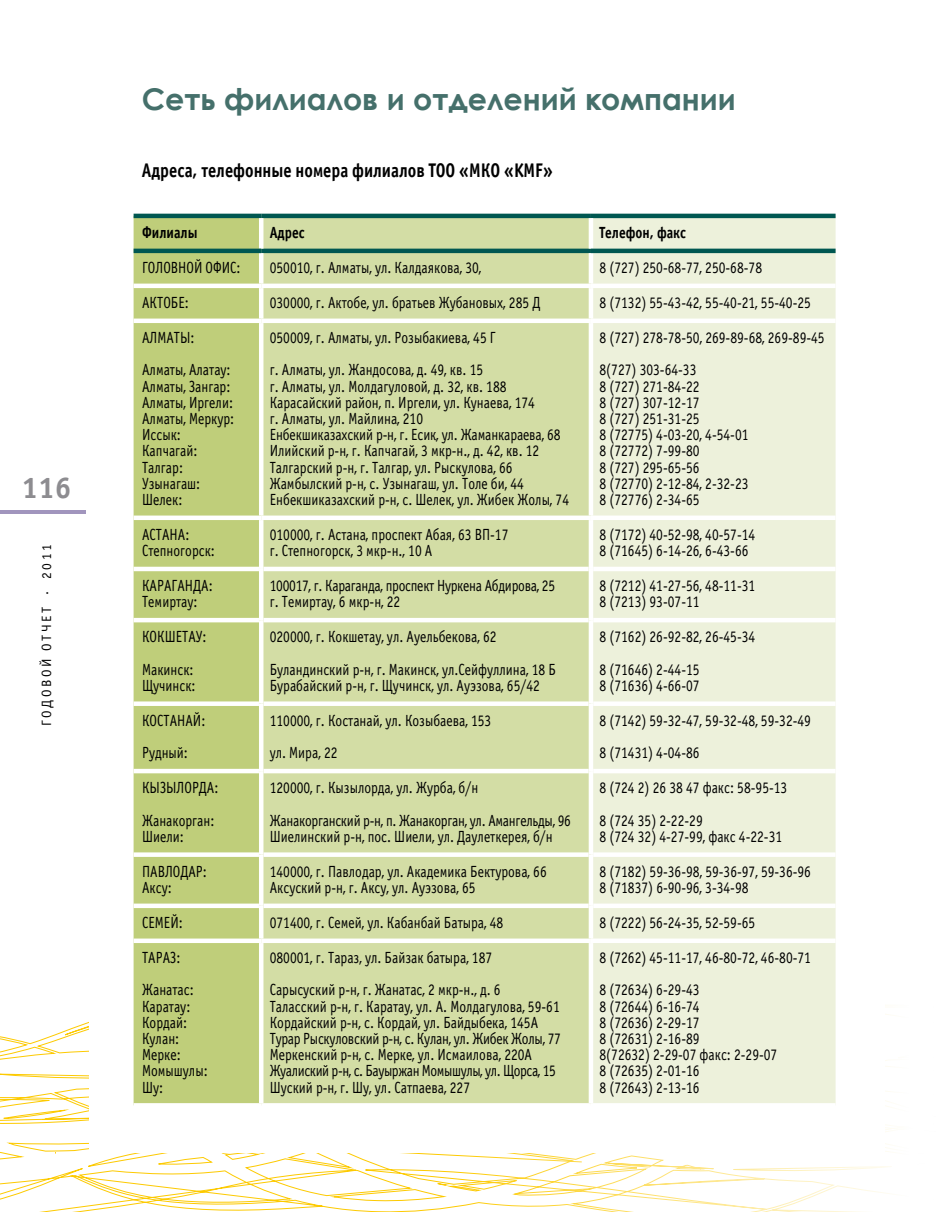
<style>
.page{position:relative;width:936px;height:1212px;background:#fff}
.page>*{position:absolute;margin:0;border:0;box-sizing:border-box;transform-origin:0 0}
.t1{font:700 30px "Century Gothic";color:#45706b}
.t2{font:700 30px "DS Officina Sans";color:#8d8c90}
.t3{font:700 19.8px "DS Officina Sans";color:#000;scale:.83 1}
.t4{font:16.2px/16.2px "DS Officina Sans";color:#000;scale:.83 1}
.t5{font:16.2px/16.2px "DS Officina Sans";letter-spacing:-.02em;color:#000;scale:.83 1}
.t6{font:700 16.2px "DS Officina Sans";color:#000;scale:.83 1}
.t7{font:13.5px "DS Officina Sans";letter-spacing:.185em;color:#000}
</style>
<div class="page">
<svg style="left:0;top:987px;width:893px;height:225px"></svg>
<div style="left:89px;top:989px;width:795px;height:163px;background:#fff"></div>
<div style="left:134px;top:218px;width:125px;height:885px;background:#bfce7a"></div>
<div style="left:263px;top:218px;width:325px;height:885px;background:#d3dda5"></div>
<div style="left:593px;top:218px;width:242px;height:885px;background:#edf1db"></div>
<hr style="left:591px;top:284px;width:244px;height:4px;background:#fff">
<hr style="left:134px;top:567px;width:125px;height:4px;background:#fff">
<hr style="left:263px;top:567px;width:325px;height:4px;background:#fff">
<hr style="left:593px;top:567px;width:242px;height:4px;background:#fff">
<hr style="left:134px;top:618px;width:125px;height:4px;background:#fff">
<hr style="left:263px;top:618px;width:325px;height:4px;background:#fff">
<hr style="left:593px;top:618px;width:242px;height:4px;background:#fff">
<div style="left:134px;top:701px;width:125px;height:5px;background:#fff"></div>
<div style="left:263px;top:701px;width:325px;height:5px;background:#fff"></div>
<div style="left:593px;top:701px;width:242px;height:5px;background:#fff"></div>
<hr style="left:134px;top:769px;width:125px;height:4px;background:#fff">
<hr style="left:263px;top:769px;width:325px;height:4px;background:#fff">
<hr style="left:593px;top:769px;width:242px;height:4px;background:#fff">
<div style="left:134px;top:852px;width:125px;height:5px;background:#fff"></div>
<div style="left:263px;top:852px;width:325px;height:5px;background:#fff"></div>
<div style="left:593px;top:852px;width:242px;height:5px;background:#fff"></div>
<div style="left:134px;top:903px;width:125px;height:5px;background:#fff"></div>
<div style="left:263px;top:903px;width:325px;height:5px;background:#fff"></div>
<div style="left:593px;top:903px;width:242px;height:5px;background:#fff"></div>
<hr style="left:261px;top:214px;width:330px;height:4px;background:#005751">
<hr style="left:261px;top:249px;width:330px;height:4px;background:#005751">
<hr style="left:134px;top:214px;width:127px;height:4px;background:#005751">
<hr style="left:134px;top:249px;width:127px;height:4px;background:#005751">
<hr style="left:591px;top:214px;width:244px;height:4px;background:#005751">
<hr style="left:591px;top:249px;width:244px;height:4px;background:#005751">
<hr style="left:134px;top:284px;width:127px;height:4px;background:#fff">
<hr style="left:261px;top:284px;width:330px;height:4px;background:#fff">
<hr style="left:134px;top:319px;width:127px;height:4px;background:#fff">
<div style="left:134px;top:515px;width:127px;height:5px;background:#fff"></div>
<hr style="left:261px;top:319px;width:330px;height:4px;background:#fff">
<div style="left:261px;top:515px;width:330px;height:5px;background:#fff"></div>
<hr style="left:591px;top:319px;width:244px;height:4px;background:#fff">
<div style="left:591px;top:515px;width:244px;height:5px;background:#fff"></div>
<div style="left:134px;top:938px;width:127px;height:5px;background:#fff"></div>
<svg style="left:134px;top:1103px;width:127px;height:1px"></svg>
<div style="left:261px;top:938px;width:330px;height:5px;background:#fff"></div>
<hr style="left:259px;top:943px;width:4px;height:160px;background:#fff">
<div style="left:591px;top:938px;width:244px;height:5px;background:#fff"></div>
<div style="left:588px;top:943px;width:5px;height:160px;background:#fff"></div>
<hr style="left:0;top:510px;width:85px;height:4px;background:#a195bd">
<h1 class="t2" style="left:21px;top:471px;width:52px">116</h1>
<p class="t7" style="left:39px;top:726px;width:183px;rotate:-90deg">ГОДОВОЙ ОТЧЕТ . 2011</p>
<h1 class="t1" style="left:142px;top:77px;width:595px">Сеть филиалов и отделений компании</h1>
<p class="t3" style="left:142px;top:159px;width:496px">Адреса, телефонные номера филиалов ТОО «МКО «KMF»</p>
<p class="t6" style="left:142px;top:223px;width:68px">Филиалы</p>
<p class="t6" style="left:270px;top:223px;width:44px">Адрес</p>
<p class="t6" style="left:599px;top:223px;width:106px">Телефон, факс</p>
<p class="t4" style="left:142px;top:260px;width:120px">ГОЛОВНОЙ ОФИС:</p>
<p class="t4" style="left:270px;top:260px;width:256px">050010, г. Алматы, ул. Калдаякова, 30,</p>
<p class="t4" style="left:599px;top:260px;width:197px">8 (727) 250-68-77, 250-68-78</p>
<p class="t4" style="left:142px;top:295px;width:58px">АКТОБЕ:</p>
<p class="t4" style="left:270px;top:295px;width:327px">030000, г. Актобе, ул. братьев Жубановых, 285 Д</p>
<p class="t4" style="left:599px;top:295px;width:256px">8 (7132) 55-43-42, 55-40-21, 55-40-25</p>
<p class="t4" style="left:142px;top:322px;width:108px;line-height:32.4px">АЛМАТЫ:<br>Алматы, Алатау:</p>
<p class="t4" style="left:142px;top:378px;width:112px">Алматы, Зангар:<br>Алматы, Иргели:<br>Алматы, Меркур:<br>Иссык:<br>Капчагай:<br>Талгар:<br>Узынагаш:<br>Шелек:</p>
<p class="t4" style="left:270px;top:322px;width:274px;line-height:32.4px">050009, г. Алматы, ул. Розыбакиева, 45 Г г. Алматы, ул. Жандосова, д. 49, кв. 15</p>
<p class="t4" style="left:270px;top:378px;width:362px">г. Алматы, ул. Молдагуловой, д. 32, кв. 188<br>Карасайский район, п. Иргели, ул. Кунаева, 174<br>г. Алматы, ул. Майлина, 210<br>Енбекшиказахский р-н, г. Есик, ул. Жаманкараева, 68<br>Илийский р-н, г. Капчагай, 3 мкр-н., д. 42, кв. 12<br>Талгарский р-н, г. Талгар, ул. Рыскулова, 66<br>Жамбылский р-н, с. Узынагаш, ул. Толе би, 44<br>Енбекшиказахский р-н, с. Шелек, ул. Жибек Жолы, 74</p>
<p class="t4" style="left:599px;top:322px;width:273px;line-height:32.4px">8 (727) 278-78-50, 269-89-68, 269-89-45<br>8(727) 303-64-33</p>
<p class="t4" style="left:599px;top:378px;width:181px">8 (727) 271-84-22<br>8 (727) 307-12-17<br>8 (727) 251-31-25<br>8 (72775) 4-03-20, 4-54-01<br>8 (72772) 7-99-80<br>8 (727) 295-65-56<br>8 (72770) 2-12-84, 2-32-23<br>8 (72776) 2-34-65</p>
<p class="t4" style="left:142px;top:527px;width:89px">АСТАНА:<br>Степногорск:</p>
<p class="t4" style="left:270px;top:527px;width:289px">010000, г. Астана, проспект Абая, 63 ВП-17 г. Степногорск, 3 мкр-н., 10 А</p>
<p class="t4" style="left:599px;top:527px;width:189px">8 (7172) 40-52-98, 40-57-14<br>8 (71645) 6-14-26, 6-43-66</p>
<p class="t4" style="left:142px;top:578px;width:86px">КАРАГАНДА:<br>Темиртау:</p>
<p class="t5" style="left:270px;top:578px;width:345px">100017, г. Караганда, проспект Нуркена Абдирова, 25 г. Темиртау, 6 мкр-н, 22</p>
<p class="t4" style="left:599px;top:578px;width:189px">8 (7212) 41-27-56, 48-11-31<br>8 (7213) 93-07-11</p>
<p class="t4" style="left:142px;top:621px;width:79px;line-height:32.4px">КОКШЕТАУ:<br>Макинск:</p>
<p class="t4" style="left:142px;top:678px;width:66px">Щучинск:</p>
<p class="t4" style="left:270px;top:621px;width:346px;line-height:32.4px">020000, г. Кокшетау, ул. Ауельбекова, 62<br>Буландинский р-н, г. Макинск, ул.Сейфуллина, 18 Б</p>
<p class="t4" style="left:270px;top:678px;width:327px">Бурабайский р-н, г. Щучинск, ул. Ауэзова, 65/42</p>
<p class="t4" style="left:599px;top:621px;width:189px;line-height:32.4px">8 (7162) 26-92-82, 26-45-34<br>8 (71646) 2-44-15</p>
<p class="t4" style="left:599px;top:678px;width:122px">8 (71636) 4-66-07</p>
<p class="t4" style="left:142px;top:704px;width:78px;line-height:32.4px">КОСТАНАЙ:<br>Рудный:</p>
<p class="t4" style="left:270px;top:704px;width:268px;line-height:32.4px">110000, г. Костанай, ул. Козыбаева, 153 ул. Мира, 22</p>
<p class="t4" style="left:599px;top:704px;width:256px;line-height:32.4px">8 (7142) 59-32-47, 59-32-48, 59-32-49<br>8 (71431) 4-04-86</p>
<p class="t4" style="left:142px;top:772px;width:93px;line-height:32.4px">КЫЗЫЛОРДА:<br>Жанакорган:</p>
<p class="t4" style="left:142px;top:829px;width:52px">Шиели:</p>
<p class="t5" style="left:270px;top:772px;width:364px;line-height:32.4px">120000, г. Кызылорда, ул. Журба, б/н<br>Жанакорганский р-н, п. Жанакорган, ул. Амангельды, 96</p>
<p class="t4" style="left:270px;top:829px;width:342px">Шиелинский р-н, пос. Шиели, ул. Даулеткерея, б/н</p>
<p class="t4" style="left:599px;top:772px;width:228px;line-height:32.4px">8 (724 2) 26 38 47 факс: 58-95-13<br>8 (724 35) 2-22-29</p>
<p class="t4" style="left:599px;top:829px;width:222px">8 (724 32) 4-27-99, факс 4-22-31</p>
<p class="t4" style="left:142px;top:864px;width:80px">ПАВЛОДАР:<br>Аксу:</p>
<p class="t4" style="left:270px;top:864px;width:335px">140000, г. Павлодар, ул. Академика Бектурова, 66<br>Аксуский р-н, г. Аксу, ул. Ауэзова, 65</p>
<p class="t4" style="left:599px;top:864px;width:256px">8 (7182) 59-36-98, 59-36-97, 59-36-96<br>8 (71837) 6-90-96, 3-34-98</p>
<p class="t4" style="left:142px;top:915px;width:51px">СЕМЕЙ:</p>
<p class="t4" style="left:270px;top:915px;width:283px">071400, г. Семей, ул. Кабанбай Батыра, 48</p>
<p class="t4" style="left:599px;top:915px;width:189px">8 (7222) 56-24-35, 52-59-65</p>
<p class="t4" style="left:142px;top:942px;width:64px;line-height:32.4px">ТАРАЗ:<br>Жанатас:</p>
<p class="t4" style="left:142px;top:998px;width:80px">Каратау:<br>Кордай:<br>Кулан:<br>Мерке:<br>Момышулы:<br>Шу:</p>
<p class="t4" style="left:270px;top:942px;width:280px;line-height:32.4px">080001, г. Тараз, ул. Байзак батыра, 187<br>Сарысуский р-н, г. Жанатас, 2 мкр-н., д. 6</p>
<p class="t4" style="left:270px;top:998px;width:352px">Таласский р-н, г. Каратау, ул. А. Молдагулова, 59-61<br>Кордайский р-н, с. Кордай, ул. Байдыбека, 145А Турар Рыскуловский р-н, с. Кулан, ул. Жибек Жолы, 77<br>Меркенский р-н, с. Мерке, ул. Исмаилова, 220А Жуалиский р-н, с. Бауыржан Момышулы, ул. Щорса, 15<br>Шуский р-н, г. Шу, ул. Сатпаева, 227</p>
<p class="t4" style="left:599px;top:942px;width:256px;line-height:32.4px">8 (7262) 45-11-17, 46-80-72, 46-80-71<br>8 (72634) 6-29-43</p>
<p class="t4" style="left:599px;top:998px;width:216px">8 (72644) 6-16-74<br>8 (72636) 2-29-17<br>8 (72631) 2-16-89<br>8(72632) 2-29-07 факс: 2-29-07<br>8 (72635) 2-01-16<br>8 (72643) 2-13-16</p>
</div>
